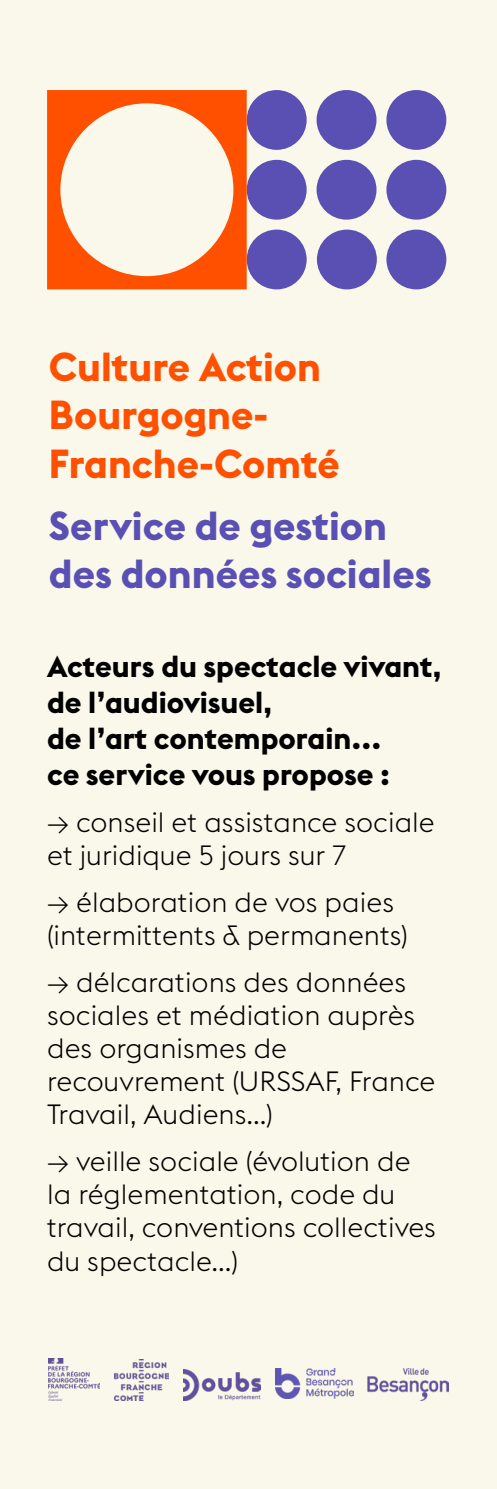
<style>
.page{position:relative;width:497px;height:1489px;background:#fff}
.page>*{position:absolute;margin:0;border:0;box-sizing:border-box;transform-origin:0 0}
.t1{font:700 40px/48px "Euclid Flex";color:#ff5000}
.t2{font:700 40px/48px "Euclid Flex";color:#5a50b4}
.t3{font:700 30px/36px "Euclid Flex";color:#000}
.t4{font:300 27.5px/33px "Euclid Flex";color:#000}
</style>
<div class="page">
<div style="left:0;top:0;width:496px;height:1488px;background:#faf8eb"></div>
<div style="left:246px;top:90px;width:60px;height:60px;background:#5a50b4;border-radius:50%"></div>
<div style="left:316px;top:90px;width:60px;height:60px;background:#5a50b4;border-radius:50%"></div>
<div style="left:386px;top:90px;width:60px;height:60px;background:#5a50b4;border-radius:50%"></div>
<div style="left:246px;top:229px;width:60px;height:60px;background:#5a50b4;border-radius:50%"></div>
<div style="left:316px;top:229px;width:60px;height:60px;background:#5a50b4;border-radius:50%"></div>
<div style="left:386px;top:229px;width:60px;height:60px;background:#5a50b4;border-radius:50%"></div>
<div style="left:246px;top:160px;width:60px;height:60px;background:#5a50b4;border-radius:50%"></div>
<div style="left:316px;top:160px;width:60px;height:60px;background:#5a50b4;border-radius:50%"></div>
<div style="left:386px;top:160px;width:60px;height:60px;background:#5a50b4;border-radius:50%"></div>
<svg style="left:47px;top:90px;width:199px;height:199px"></svg>
<img style="left:275px;top:1368px;width:77px;height:29px">
<img style="left:183px;top:1369px;width:77px;height:31px">
<img style="left:114px;top:1359px;width:55px;height:41px">
<img style="left:367px;top:1368px;width:80px;height:31px">
<img style="left:49px;top:1358px;width:51px;height:42px">
<h1 class="t1" style="left:49px;top:343px;width:292px">Culture Action<br>Bourgogne-<br>Franche-Comté</h1>
<h1 class="t2" style="left:49px;top:502px;width:384px">Service de gestion des données sociales</h1>
<p class="t3" style="left:47px;top:648px;width:395px">Acteurs du spectacle vivant, de l’audiovisuel,<br>de l’art contemporain...<br>ce service vous propose :</p>
<p class="t4" style="left:47px;top:805px;width:389px">→ conseil et assistance sociale et juridique 5 jours sur 7</p>
<p class="t4" style="left:47px;top:885px;width:362px">→ élaboration de vos paies (intermittents &amp; permanents)</p>
<p class="t4" style="left:47px;top:966px;width:389px">→ délcarations des données sociales et médiation auprès des organismes de recouvrement (URSSAF, France<br>Travail, Audiens...)</p>
<p class="t4" style="left:47px;top:1145px;width:390px">→ veille sociale (évolution de la réglementation, code du travail, conventions collectives du spectacle...)</p>
</div>
